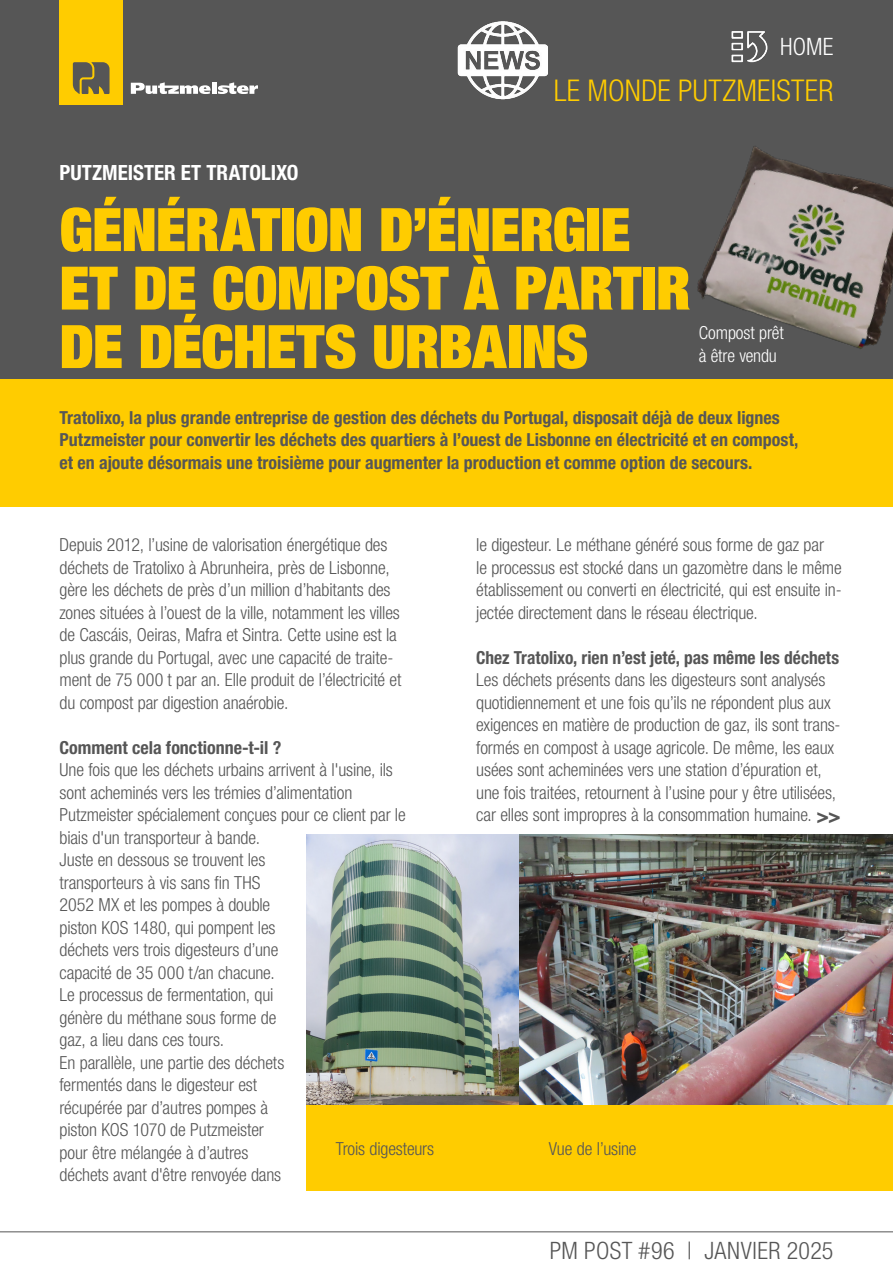
<style>
.page{position:relative;width:893px;height:1263px;background:#fff}
.page>*{position:absolute;margin:0;border:0;box-sizing:border-box;transform-origin:0 0}
.t1{font:900 condensed 60px/58.5px "Helvetica Neue LT Pro";letter-spacing:-.01em;color:#fc0}
.t2{font:300 condensed 30px "Helvetica Neue LT Pro";letter-spacing:.01em;color:#fc0}
.t3{font:300 condensed 24px "Helvetica Neue LT Pro";letter-spacing:.015em;color:#565656}
.t4{font:300 condensed 24px "Helvetica Neue LT Pro";color:#fff}
.t5{font:700 condensed 21px "Helvetica Neue LT Pro";color:#fff}
.t6{font:300 condensed 18px/22.5px "Helvetica Neue LT Pro";letter-spacing:-.01em;color:#565656}
.t7{font:700 condensed 18px/22.5px "Helvetica Neue LT Pro";color:#565656}
.t8{font:300 condensed 18px/22.5px "Helvetica Neue LT Pro";letter-spacing:-.01em;color:#fff}
.s1{font-weight:700;font-size:21px}
</style>
<div class="page">
<svg style="left:0;top:1231px;width:893px;height:2px;background:#a9a9a9"></svg>
<div style="left:0;top:0;width:893px;height:105px;background:#565656"></div>
<div style="left:60px;top:0;width:63px;height:105px;background:#fc0"></div>
<svg style="left:73px;top:62px;width:37px;height:32px"></svg>
<svg style="left:131px;top:82px;width:127px;height:12px"></svg>
<img style="left:731px;top:31px;width:37px;height:32px">
<div style="left:0;top:105px;width:893px;height:274px;background:#565656"></div>
<img style="left:306px;top:835px;width:587px;height:271px">
<div style="left:306px;top:1106px;width:587px;height:85px;background:#fc0"></div>
<img style="left:697px;top:146px;width:196px;height:203px">
<div style="left:0;top:379px;width:893px;height:127px;background:#fc0"></div>
<img style="left:457px;top:21px;width:91px;height:79px">
<h3 class="t4" style="left:780px;top:33px;width:55px">HOME</h3>
<h2 class="t2" style="left:554px;top:73px;width:281px">LE MONDE PUTZMEISTER</h2>
<p class="t5" style="left:60px;top:160px;width:241px">PUTZMEISTER ET TRATOLIXO</p>
<h1 class="t1" style="left:60px;top:199px;width:632px">GÉNÉRATION D’ÉNERGIE<br>ET DE COMPOST À PARTIR<br>DE DÉCHETS URBAINS</h1>
<p class="t8" style="left:699px;top:321px;width:86px">Compost prêt à être vendu</p>
<p class="t7" style="left:60px;top:406px;width:740px">Tratolixo, la plus grande entreprise de gestion des déchets du Portugal, disposait déjà de deux lignes<br>Putzmeister pour convertir les déchets des quartiers à l’ouest de Lisbonne en électricité et en compost, et en ajoute désormais une troisième pour augmenter la production et comme option de secours.</p>
<p class="t6" style="left:60px;top:533px;width:343px">Depuis 2012, l’usine de valorisation énergétique des déchets de Tratolixo à Abrunheira, près de Lisbonne, gère les déchets de près d’un million d’habitants des zones situées à l’ouest de la ville, notamment les villes de Cascáis, Oeiras, Mafra et Sintra. Cette usine est la plus grande du Portugal, avec une capacité de traite&shy;ment de 75 000 t par an. Elle produit de l’électricité et du compost par digestion anaérobie.</p>
<p class="t7" style="left:60px;top:736px;width:223px">Comment cela fonctionne-t-il ?</p>
<p class="t6" style="left:60px;top:758px;width:348px">Une fois que les déchets urbains arrivent à l'usine, ils sont acheminés vers les trémies d’alimentation Putzmeister spécialement conçues pour ce client par le biais d'un transporteur à bande.<br>Juste en dessous se trouvent les<br>transporteurs à vis sans fin THS<br>2052 MX et les pompes à double<br>piston KOS 1480, qui pompent les<br>déchets vers trois digesteurs d’une<br>capacité de 35 000 t/an chacune.<br>Le processus de fermentation, qui<br>génère du méthane sous forme de<br>gaz, a lieu dans ces tours.<br>En parallèle, une partie des déchets<br>fermentés dans le digesteur est<br>récupérée par d’autres pompes à<br>piston KOS 1070 de Putzmeister<br>pour être mélangée à d’autres<br>déchets avant d'être renvoyée dans</p>
<p class="t6" style="left:476px;top:533px;width:367px">le digesteur. Le méthane généré sous forme de gaz par<br>le processus est stocké dans un gazomètre dans le même établissement ou converti en électricité, qui est ensuite in&shy;jectée directement dans le réseau électrique.</p>
<p class="t7" style="left:476px;top:646px;width:364px">Chez Tratolixo, rien n’est jeté, pas même les déchets</p>
<p class="t6" style="left:476px;top:668px;width:366px">Les déchets présents dans les digesteurs sont analysés quotidiennement et une fois qu’ils ne répondent plus aux exigences en matière de production de gaz, ils sont trans&shy;formés en compost à usage agricole. De même, les eaux usées sont acheminées vers une station d’épuration et, une fois traitées, retournent à l’usine pour y être utilisées, car elles sont impropres à la consommation humaine. <span class="s1">&gt;&gt;</span></p>
<p class="t6" style="left:336px;top:1137px;width:100px">Trois digesteurs</p>
<p class="t6" style="left:549px;top:1137px;width:89px">Vue de l’usine</p>
<h3 class="t3" style="left:550px;top:1236px;width:285px">PM POST #96 | JANVIER 2025</h3>
</div>
